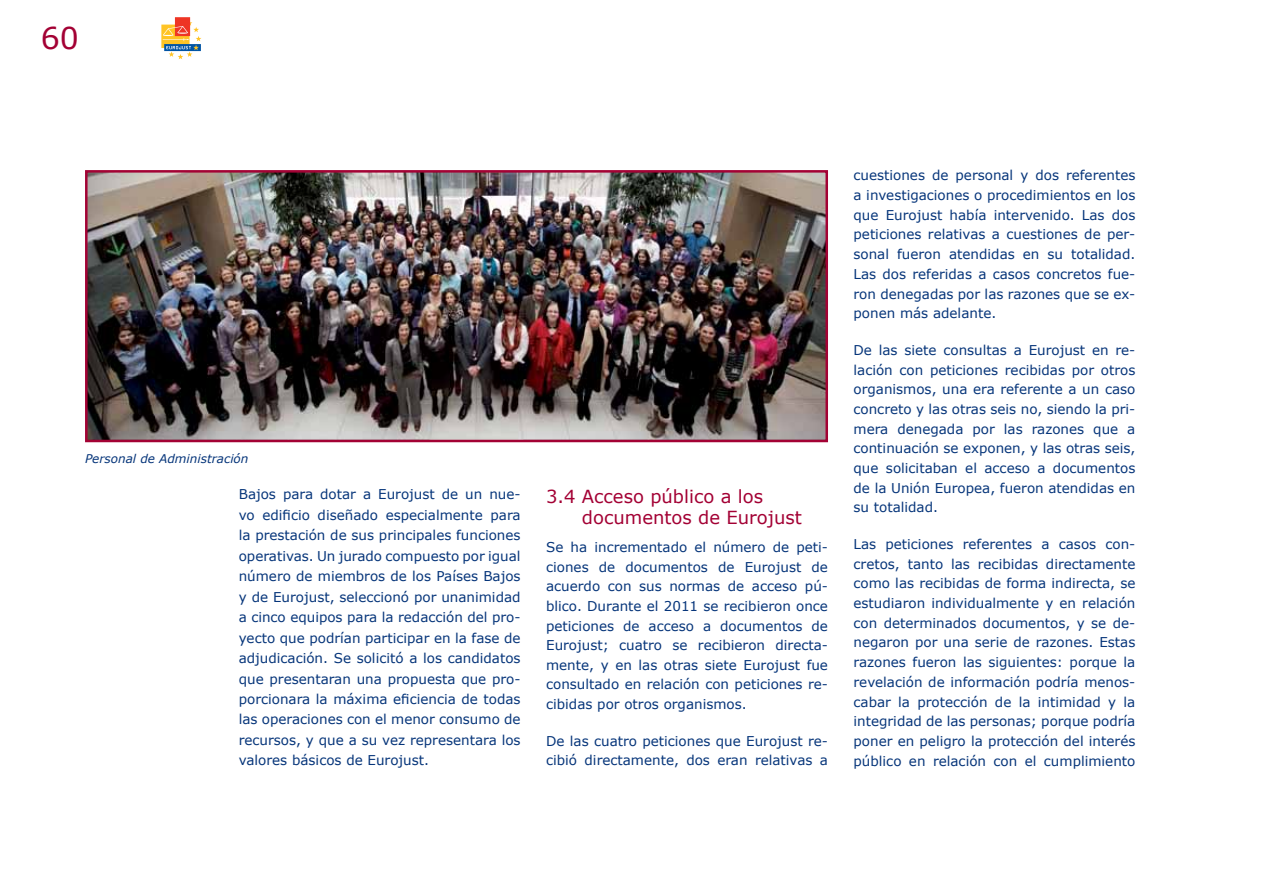
<style>
.page{position:relative;width:1263px;height:893px;background:#fff}
.page>*{position:absolute;margin:0;border:0;box-sizing:border-box;transform-origin:0 0}
.t1{font:30px "Verdana";color:#a30134}
.t2{font:18px/21.1px "Verdana";color:#a30134}
.t3{font:13.5px/19.6px "Verdana";color:#06357a;text-align:justify}
.t4{font:italic 12px "Verdana";color:#06357a}
</style>
<div class="page">
<div style="left:161px;top:25px;width:29px;height:23px;background:#ffd976"></div>
<div style="left:175px;top:17px;width:15px;height:19px;background:#ee3524"></div>
<svg style="left:162px;top:20px;width:39px;height:39px"></svg>
<img style="left:88px;top:173px;width:737px;height:266px">
<div style="left:85px;top:170px;width:743px;height:272px;border:2px solid #a30234"></div>
<h1 class="t1" style="left:41px;top:19px;width:40px">60</h1>
<p class="t4" style="left:85px;top:451px;width:165px">Personal de Administración</p>
<p class="t3" style="left:239px;top:484px;width:283px;line-height:20.4px">Bajos para dotar a Eurojust de un nue&shy;vo edificio diseñado especialmente para la prestación de sus principales funciones operativas. Un jurado compuesto por igual número de miembros de los Países Bajos y de Eurojust, seleccionó por unanimidad a cinco equipos para la redacción del pro&shy;yecto que podrían participar en la fase de adjudicación. Se solicitó a los candidatos que presentaran una propuesta que pro&shy;porcionara la máxima eficiencia de todas las operaciones con el menor consumo de recursos, y que a su vez representara los valores básicos de Eurojust.</p>
<h2 class="t2" style="left:582px;top:485px;width:221px;text-indent:-36px">3.4 Acceso público a los documentos de Eurojust</h2>
<p class="t3" style="left:546px;top:537px;width:283px">Se ha incrementado el número de peti&shy;ciones de documentos de Eurojust de acuerdo con sus normas de acceso pú&shy;blico. Durante el 2011 se recibieron once peticiones de acceso a documentos de Eurojust; cuatro se recibieron directa&shy;mente, y en las otras siete Eurojust fue consultado en relación con peticiones re&shy;cibidas por otros organismos.</p>
<p class="t3" style="left:546px;top:731px;width:283px">De las cuatro peticiones que Eurojust re&shy;cibió directamente, dos eran relativas a</p>
<p class="t3" style="left:853px;top:165px;width:283px">cuestiones de personal y dos referentes a investigaciones o procedimientos en los que Eurojust había intervenido. Las dos peticiones relativas a cuestiones de per&shy;sonal fueron atendidas en su totalidad.<br>Las dos referidas a casos concretos fue&shy;ron denegadas por las razones que se ex&shy;ponen más adelante.</p>
<p class="t3" style="left:853px;top:340px;width:283px">De las siete consultas a Eurojust en re&shy;lación con peticiones recibidas por otros organismos, una era referente a un caso concreto y las otras seis no, siendo la pri&shy;mera denegada por las razones que a continuación se exponen, y las otras seis, que solicitaban el acceso a documentos de la Unión Europea, fueron atendidas en su totalidad.</p>
<p class="t3" style="left:853px;top:534px;width:283px">Las peticiones referentes a casos con&shy;cretos, tanto las recibidas directamente como las recibidas de forma indirecta, se estudiaron individualmente y en relación con determinados documentos, y se de&shy;negaron por una serie de razones. Estas razones fueron las siguientes: porque la revelación de información podría menos&shy;cabar la protección de la intimidad y la integridad de las personas; porque podría poner en peligro la protección del interés público en relación con el cumplimiento</p>
</div>
